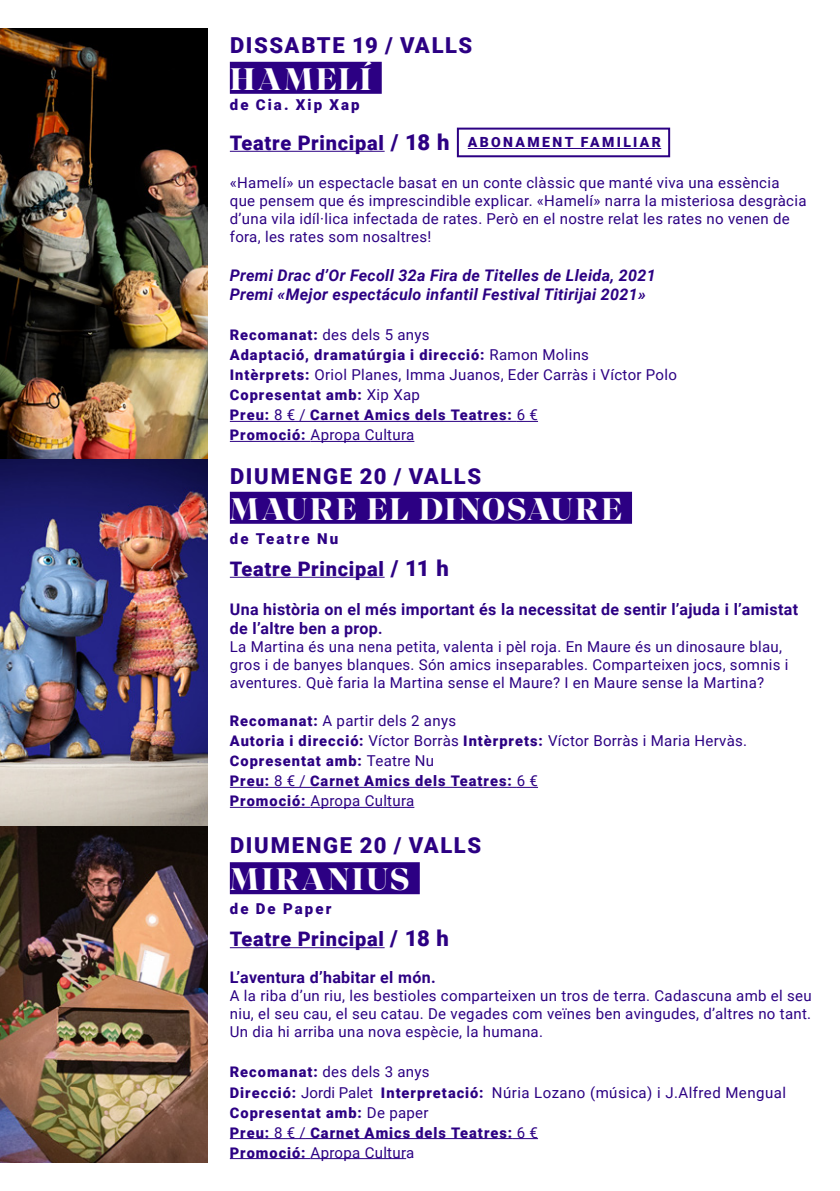
<style>
.page{position:relative;width:840px;height:1191px;background:#fff}
.page>*{position:absolute;margin:0;border:0;box-sizing:border-box;transform-origin:0 0}
.Obra{font:700 32px "Chiaroscura";letter-spacing:.05em;color:#fff}
.Obra-2{font:700 32px "Chiaroscura";letter-spacing:.07em;color:#fff}
.DIA_I_HORA{font:900 22px "Roboto";letter-spacing:.07em;color:#2c0083}
.text_base{font:900 20px "Roboto";letter-spacing:.035em;color:#2c0083}
.text_base-2{font:700 16px/19.2px "Roboto";letter-spacing:.02em;color:#2c0083}
.text_base-3{font:italic 700 16px "Roboto";letter-spacing:.02em;color:#2c0083}
.text_base-4{font:15px/18px "Roboto";letter-spacing:.02em;color:#2c0083}
.text_base-5{font:900 15px "Roboto";letter-spacing:.135em;color:#2c0083}
.text_base-6{font:900 14.6px "Roboto";letter-spacing:.07em;color:#2c0083}
.insti{font:900 14px "Roboto";letter-spacing:.175em;color:#2c0083}
.s1{font-size:22px}
.s2{font-weight:900;font-size:14.6px}
.s3{font-weight:400;font-size:15px}
.s4{font-size:15px}
</style>
<div class="page">
<div style="left:230px;top:62px;width:151px;height:32px;background:#2c0083"></div>
<hr style="left:230px;top:151px;width:154px;height:1px;background:#2c0083">
<hr style="left:230px;top:421px;width:40px;height:1px;background:#2c0083">
<hr style="left:270px;top:421px;width:40px;height:1px;background:#2c0083">
<hr style="left:310px;top:421px;width:206px;height:1px;background:#2c0083">
<svg style="left:516px;top:421px;width:21px;height:1px"></svg>
<hr style="left:230px;top:441px;width:80px;height:1px;background:#2c0083">
<hr style="left:310px;top:441px;width:104px;height:1px;background:#2c0083">
<div style="left:230px;top:492px;width:401px;height:32px;background:#2c0083"></div>
<hr style="left:230px;top:577px;width:154px;height:1px;background:#2c0083">
<hr style="left:230px;top:787px;width:40px;height:1px;background:#2c0083">
<hr style="left:270px;top:787px;width:40px;height:1px;background:#2c0083">
<hr style="left:310px;top:787px;width:206px;height:1px;background:#2c0083">
<svg style="left:516px;top:787px;width:21px;height:1px"></svg>
<hr style="left:230px;top:807px;width:80px;height:1px;background:#2c0083">
<hr style="left:310px;top:807px;width:104px;height:1px;background:#2c0083">
<img style="left:0;top:28px;width:207px;height:798px">
<hr style="left:467px;top:148px;width:194px;height:1px;background:#2c0083">
<div style="left:456px;top:128px;width:213px;height:29px;border:2px solid #2c0083"></div>
<div style="left:230px;top:862px;width:189px;height:32px;background:#2c0083"></div>
<hr style="left:230px;top:947px;width:154px;height:1px;background:#2c0083">
<hr style="left:230px;top:1138px;width:40px;height:1px;background:#2c0083">
<hr style="left:270px;top:1138px;width:36px;height:1px;background:#2c0083">
<hr style="left:306px;top:1138px;width:206px;height:1px;background:#2c0083">
<svg style="left:512px;top:1138px;width:25px;height:1px"></svg>
<hr style="left:230px;top:1158px;width:80px;height:1px;background:#2c0083">
<hr style="left:310px;top:1158px;width:96px;height:1px;background:#2c0083">
<img style="left:0;top:826px;width:207px;height:336px">
<p class="DIA_I_HORA" style="left:230px;top:29px;width:243px">DISSABTE 19 / VALLS</p>
<p class="Obra-2" style="left:230px;top:59px;width:143px">HAMELÍ</p>
<p class="text_base-5" style="left:230px;top:94px;width:131px">de Cia. Xip Xap</p>
<p class="text_base" style="left:230px;top:129px;width:221px">Teatre Principal <span class="s1">/ 18 h</span></p>
<p class="text_base-4" style="left:230px;top:173px;width:578px">«Hamelí» un espectacle basat en un conte clàssic que manté viva una essència que pensem que és imprescindible explicar. «Hamelí» narra la misteriosa desgràcia d’una vila idíl·lica infectada de rates. Però en el nostre relat les rates no venen de fora, les rates som nosaltres!</p>
<p class="text_base-3" style="left:230px;top:264px;width:427px">Premi Drac d’Or Fecoll 32a Fira de Titelles de Lleida, 2021</p>
<p class="text_base-3" style="left:230px;top:283px;width:417px">Premi «Mejor espectáculo infantil Festival Titirijai 2021»</p>
<p class="text_base-4" style="left:230px;top:325px;width:201px"><span class="s2">Recomanat:</span> des dels 5 anys</p>
<p class="text_base-6" style="left:230px;top:345px;width:360px">Adaptació, dramatúrgia i direcció: <span class="s3">Ramon Molins</span></p>
<p class="text_base-4" style="left:230px;top:365px;width:448px"><span class="s2">Intèrprets:</span> Oriol Planes, Imma Juanos, Eder Carràs i Víctor Polo</p>
<p class="text_base-6" style="left:230px;top:385px;width:191px">Copresentat amb: <span class="s3">Xip Xap</span></p>
<p class="text_base-6" style="left:230px;top:405px;width:309px">Preu: <span class="s3">8 € /</span> Carnet Amics dels Teatres: <span class="s3">6 €</span></p>
<p class="text_base-4" style="left:230px;top:425px;width:186px"><span class="s2">Promoció:</span> Apropa Cultura</p>
<p class="insti" style="left:467px;top:133px;width:195px">ABONAMENT FAMILIAR</p>
<p class="DIA_I_HORA" style="left:230px;top:460px;width:252px">DIUMENGE 20 / VALLS</p>
<p class="Obra" style="left:230px;top:489px;width:393px">MAURE EL DINOSAURE</p>
<p class="text_base-5" style="left:230px;top:528px;width:110px">de Teatre Nu</p>
<p class="text_base" style="left:230px;top:554px;width:220px">Teatre Principal <span class="s1">/ 11 h</span></p>
<p class="text_base-2" style="left:230px;top:599px;width:569px">Una història on el més important és la necessitat de sentir l’ajuda i l’amistat de l’altre ben a prop<span class="s4">.</span></p>
<p class="text_base-4" style="left:230px;top:637px;width:560px">La Martina és una nena petita, valenta i pèl roja. En Maure és un dinosaure blau, gros i de banyes blanques. Són amics inseparables. Comparteixen jocs, somnis i aventures. Què faria la Martina sense el Maure? I en Maure sense la Martina?</p>
<p class="text_base-4" style="left:230px;top:711px;width:228px"><span class="s2">Recomanat:</span> A partir dels 2 anys</p>
<p class="text_base-4" style="left:230px;top:731px;width:518px"><span class="s2">Autoria i direcció:</span> Víctor Borràs <span class="s2">Intèrprets:</span> Víctor Borràs i Maria Hervàs.</p>
<p class="text_base-6" style="left:230px;top:751px;width:206px">Copresentat amb: <span class="s3">Teatre Nu</span></p>
<p class="text_base-6" style="left:230px;top:771px;width:309px">Preu: <span class="s3">8 € /</span> Carnet Amics dels Teatres: <span class="s3">6 €</span></p>
<p class="text_base-4" style="left:230px;top:791px;width:186px"><span class="s2">Promoció:</span> Apropa Cultura</p>
<p class="DIA_I_HORA" style="left:230px;top:830px;width:252px">DIUMENGE 20 / VALLS</p>
<p class="Obra-2" style="left:230px;top:859px;width:181px">MIRANIUS</p>
<p class="text_base-5" style="left:230px;top:898px;width:103px">de De Paper</p>
<p class="text_base" style="left:230px;top:925px;width:220px">Teatre Principal <span class="s1">/ 18 h</span></p>
<p class="text_base-2" style="left:230px;top:967px;width:207px">L’aventura d’habitar el món.</p>
<p class="text_base-4" style="left:230px;top:986px;width:583px;text-align:justify">A la riba d’un riu, les bestioles comparteixen un tros de terra. Cadascuna amb el seu niu, el seu cau, el seu catau. De vegades com veïnes ben avingudes, d’altres no tant.<br>Un dia hi arriba una nova espècie, la humana.</p>
<p class="text_base-4" style="left:230px;top:1062px;width:201px"><span class="s2">Recomanat:</span> des dels 3 anys</p>
<p class="text_base-4" style="left:230px;top:1082px;width:557px"><span class="s2">Direcció:</span> Jordi Palet <span class="s2">Interpretació:</span> Núria Lozano (música) i J.Alfred Mengual</p>
<p class="text_base-6" style="left:230px;top:1102px;width:200px">Copresentat amb: <span class="s3">De paper</span></p>
<p class="text_base-6" style="left:230px;top:1122px;width:309px">Preu: <span class="s3">8 € /</span> Carnet Amics dels Teatres: <span class="s3">6 €</span></p>
<p class="text_base-4" style="left:230px;top:1142px;width:186px"><span class="s2">Promoció:</span> Apropa Cultura</p>
</div>
